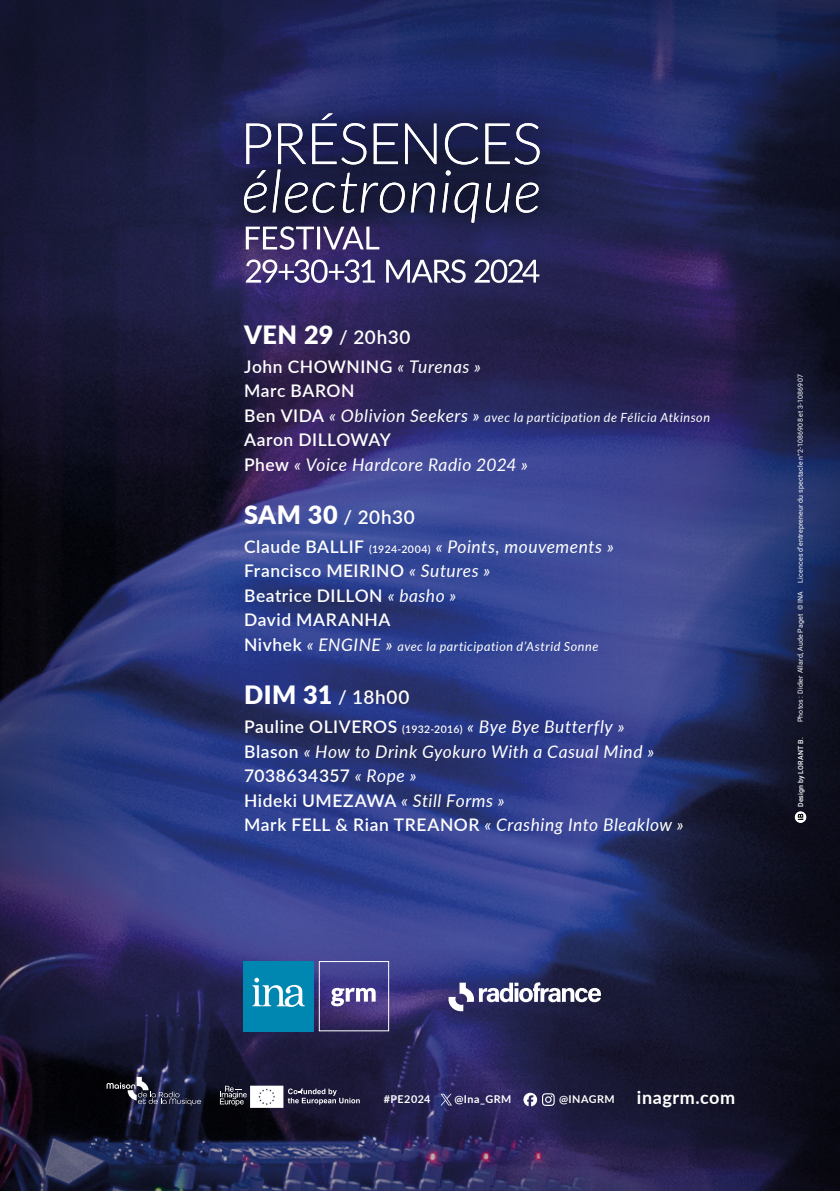
<style>
.page{position:relative;width:840px;height:1191px;background:#fff}
.page>*{position:absolute;margin:0;border:0;box-sizing:border-box;transform-origin:0 0}
.t1{font:600 19px "Lato";letter-spacing:.035em;color:#fff}
.t2{font:700 18px "Lato";letter-spacing:.03em;color:#fff}
.t3{font:italic 17.4px/24.6px "Lato";letter-spacing:.03em;color:#fff}
.t4{font:600 17.4px/24.6px "Lato";letter-spacing:.03em;color:#fff}
.t5{font:italic 12.6px "Lato";letter-spacing:.04em;color:#fff}
.t6{font:700 10.8px "Lato";letter-spacing:.045em;color:#fff}
.t7{font:7px "Roboto";letter-spacing:.025em;color:#fff}
.t8{font:500 7px "Roboto";letter-spacing:.025em;color:#fff}
.s1{font-weight:900;font-size:25.2px}
.s2{font-weight:400;font-style:italic}
.s3{font-weight:600;font-style:normal;font-size:17.4px}
.s4{font-size:17.4px}
.s5{font-weight:600;font-style:normal}
.s6{font-size:10.6px}
.s7{font-weight:600;font-style:normal;font-size:10.6px}
.s8{font-size:10.8px}
</style>
<div class="page">
<div style="left:0;top:0;width:839px;height:1191px;background:#000;opacity:.7"></div>
<svg style="left:331px;top:987px;width:44px;height:19px"></svg>
<div style="left:244px;top:961px;width:70px;height:70px;background:#0087b1"></div>
<svg style="left:252px;top:977px;width:52px;height:30px"></svg>
<div style="left:319px;top:961px;width:70px;height:70px;border:1px solid #fff"></div>
<svg style="left:448px;top:982px;width:152px;height:29px"></svg>
<svg style="left:211px;top:137px;width:360px;height:117px;background:#272456"></svg>
<svg style="left:212px;top:82px;width:360px;height:116px;background:#232964"></svg>
<svg style="left:244px;top:113px;width:295px;height:137px;background:#3e3f63"></svg>
<svg style="left:246px;top:259px;width:293px;height:24px"></svg>
<svg style="left:106px;top:1076px;width:95px;height:29px;background:#333549"></svg>
<svg style="left:220px;top:1085px;width:139px;height:22px"></svg>
<svg style="left:440px;top:1093px;width:11px;height:12px"></svg>
<svg style="left:523px;top:1092px;width:31px;height:14px"></svg>
<svg style="left:794px;top:811px;width:12px;height:12px"></svg>
<svg style="left:797px;top:813px;width:5px;height:7px"></svg>
<p class="t1" style="left:244px;top:323px;width:168px"><span class="s1">VEN 29</span> / 20h30</p>
<p class="t4" style="left:244px;top:353px;width:238px">John CHOWNING <span class="s2">« Turenas »<br></span>Marc BARON</p>
<p class="t5" style="left:244px;top:408px;width:467px"><span class="s3">Ben VIDA</span> <span class="s4">« Oblivion Seekers »</span> avec la participation de Félicia Atkinson</p>
<p class="t3" style="left:244px;top:427px;width:285px"><span class="s5">Aaron DILLOWAY<br>Phew</span> « Voice Hardcore Radio 2024 »</p>
<p class="t1" style="left:244px;top:503px;width:172px"><span class="s1">SAM 30</span> / 20h30</p>
<p class="t4" style="left:244px;top:533px;width:371px">Claude BALLIF <span class="s6">(1924-2004)</span> <span class="s2">« Points, mouvements »<br></span>Francisco MEIRINO <span class="s2">« Sutures »<br></span>Beatrice DILLON <span class="s2">« basho »<br></span>David MARANHA</p>
<p class="t5" style="left:244px;top:637px;width:355px"><span class="s3">Nivhek</span> <span class="s4">« ENGINE »</span> avec la participation d’Astrid Sonne</p>
<p class="t1" style="left:244px;top:683px;width:167px"><span class="s1">DIM 31</span> / 18h00</p>
<p class="t3" style="left:244px;top:713px;width:441px"><span class="s5">Pauline OLIVEROS</span> <span class="s7">(1932-2016)</span> « Bye Bye Butterfly »<br><span class="s5">Blason</span> « How to Drink Gyokuro With a Casual Mind » <span class="s5">7038634357</span> « Rope »<br><span class="s5">Hideki UMEZAWA</span> « Still Forms »<br><span class="s5">Mark FELL &amp; Rian TREANOR</span> « Crashing Into Bleaklow »</p>
<p class="t7" style="left:795px;top:722px;width:349px;rotate:-90deg">Photos : Didier Allard, Aude Paget © INA Licences d’entrepreneur du spectacle n°2-1086908 et 3-1086907</p>
<p class="t8" style="left:795px;top:807px;width:71px;rotate:-90deg">Design by LORANT B.</p>
<p class="t6" style="left:383px;top:1091px;width:48px">#PE2024</p>
<p class="t6" style="left:454px;top:1091px;width:59px">@Ina_GRM</p>
<p class="t2" style="left:558px;top:1084px;width:178px"><span class="s8">@INAGRM</span> inagrm.com</p>
</div>
